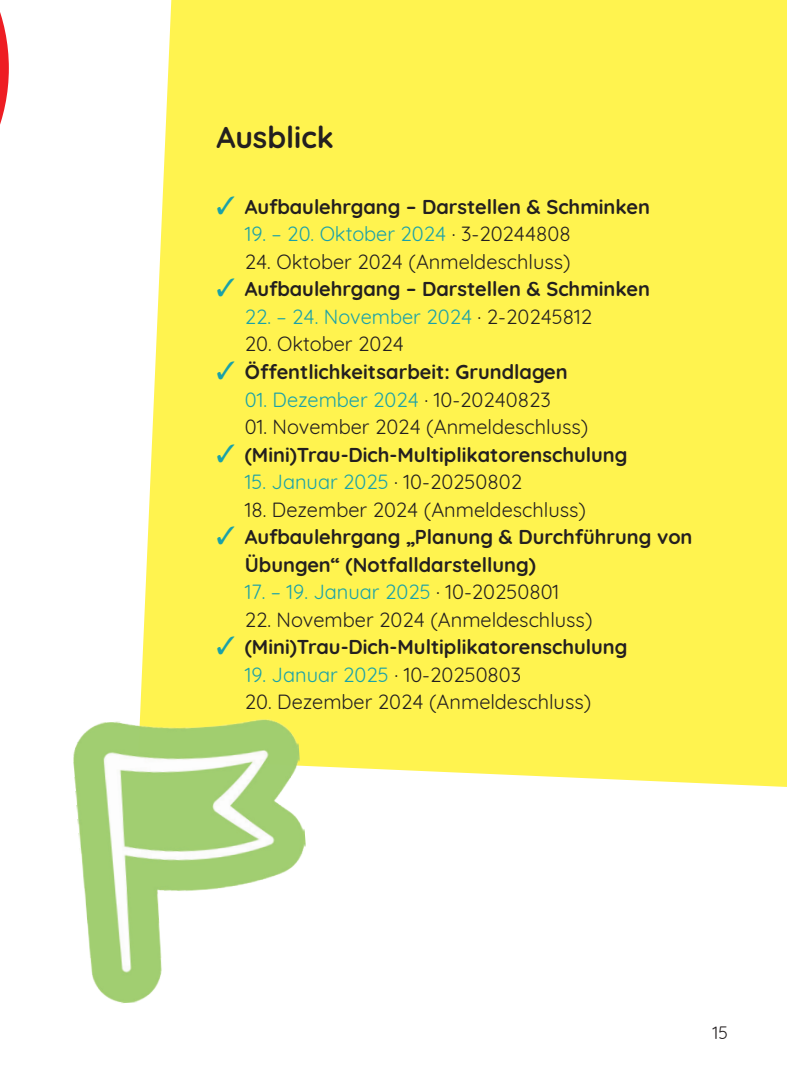
<style>
.page{position:relative;width:787px;height:1092px;background:#fff}
.page>*{position:absolute;margin:0;border:0;box-sizing:border-box;transform-origin:0 0}
.t1{font:700 30px "Quicksand";color:#231f20}
.t2{font:700 20px/27.5px "Quicksand";color:#231f20}
.t3{font:20px "Quicksand";color:#231f20}
.t4{font:20px "Quicksand";color:#1aa1a9}
.t5{font:17.5px "Quicksand";color:#231f20}
.s1{color:#1aa1a9}
.s2{color:#231f20}
</style>
<div class="page">
<div style="left:140px;top:0;width:647px;height:786px;background:#fff34f"></div>
<svg style="left:0;top:12px;width:9px;height:113px"></svg>
<img style="left:73px;top:709px;width:243px;height:295px">
<h1 class="t1" style="left:216px;top:113px;width:119px">Ausblick</h1>
<p class="t2" style="left:216px;top:191px;width:435px"><span class="s1">✓</span> Aufbaulehrgang – Darstellen &amp; Schminken</p>
<p class="t4" style="left:245px;top:219px;width:327px">19. – 20. Oktober 2024 <span class="s2">· 3-20244808</span></p>
<p class="t3" style="left:245px;top:246px;width:327px">24. Oktober 2024 (Anmeldeschluss)</p>
<p class="t2" style="left:216px;top:274px;width:435px"><span class="s1">✓</span> Aufbaulehrgang – Darstellen &amp; Schminken</p>
<p class="t4" style="left:245px;top:301px;width:349px">22. – 24. November 2024 <span class="s2">· 2-20245812</span></p>
<p class="t3" style="left:245px;top:329px;width:160px">20. Oktober 2024</p>
<p class="t2" style="left:216px;top:356px;width:353px"><span class="s1">✓</span> Öffentlichkeitsarbeit: Grundlagen</p>
<p class="t4" style="left:245px;top:384px;width:307px">01. Dezember 2024 <span class="s2">· 10-20240823</span></p>
<p class="t3" style="left:245px;top:411px;width:345px">01. November 2024 (Anmeldeschluss)</p>
<p class="t2" style="left:216px;top:439px;width:412px"><span class="s1">✓</span> (Mini)Trau-Dich-Multiplikatorenschulung</p>
<p class="t4" style="left:245px;top:466px;width:279px">15. Januar 2025 <span class="s2">· 10-20250802</span></p>
<p class="t3" style="left:245px;top:494px;width:342px">18. Dezember 2024 (Anmeldeschluss)</p>
<p class="t2" style="left:245px;top:521px;width:449px;text-indent:-28px"><span class="s1">✓</span> Aufbaulehrgang „Planung &amp; Durchführung von<br>Übungen“ (Notfalldarstellung)</p>
<p class="t4" style="left:245px;top:576px;width:316px">17. – 19. Januar 2025 <span class="s2">· 10-20250801</span></p>
<p class="t3" style="left:245px;top:604px;width:349px">22. November 2024 (Anmeldeschluss)</p>
<p class="t2" style="left:216px;top:631px;width:412px"><span class="s1">✓</span> (Mini)Trau-Dich-Multiplikatorenschulung</p>
<p class="t4" style="left:245px;top:659px;width:278px">19. Januar 2025 <span class="s2">· 10-20250803</span></p>
<p class="t3" style="left:245px;top:686px;width:348px">20. Dezember 2024 (Anmeldeschluss)</p>
<p class="t5" style="left:712px;top:1019px;width:17px">15</p>
</div>
